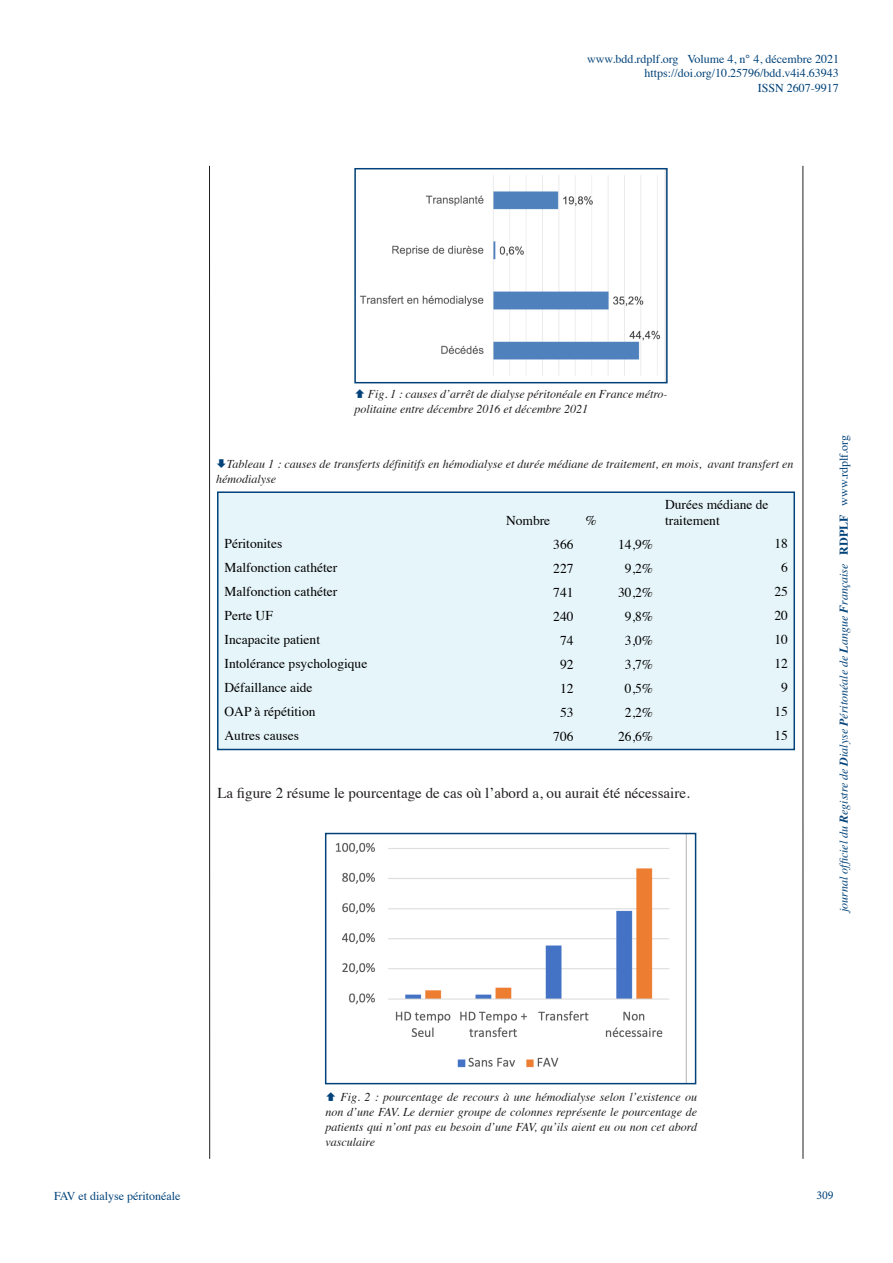
<style>
.page{position:relative;width:893px;height:1263px;background:#fff}
.page>*{position:absolute;margin:0;border:0;box-sizing:border-box;transform-origin:0 0}
.t1{font:15px "Times";color:#231f20}
.t2{font:13.5px/16.2px "Times";color:#000}
.t3{font:italic 12px/15px "Times";color:#231f20}
.t4{font:12px "Times";color:#004279}
.t5{font:italic 12px "Times";color:#004279}
.t6{font:12px "Minion Pro";color:#004279}
.s1{font-weight:700}
.s2{font-weight:700;font-style:normal}
.s3{font-style:normal}
</style>
<div class="page">
<hr style="left:209px;top:166px;width:1px;height:993px;background:#231f20">
<hr style="left:803px;top:166px;width:1px;height:993px;background:#231f20">
<img style="left:359px;top:171px;width:306px;height:209px">
<div style="left:354px;top:168px;width:314px;height:215px;border:2px solid #004279"></div>
<div style="left:218px;top:492px;width:576px;height:257px;background:#e6f5fa"></div>
<div style="left:217px;top:491px;width:578px;height:259px;border:2px solid #004279"></div>
<img style="left:335px;top:836px;width:352px;height:245px">
<div style="left:325px;top:833px;width:371px;height:251px;border:2px solid #004279"></div>
<p class="t4" style="left:587px;top:48px;width:253px">www.bdd.rdplf.org Volume 4, n° 4, décembre 2021</p>
<p class="t4" style="left:644px;top:62px;width:196px">https://doi.org/10.25796/bdd.v4i4.63943</p>
<p class="t4" style="left:758px;top:77px;width:82px">ISSN 2607-9917</p>
<p class="t3" style="left:354px;top:386px;width:315px;text-indent:13px">Fig. 1 : causes d’arrêt de dialyse péritonéale en France métro&shy;politaine entre décembre 2016 et décembre 2021</p>
<p class="t3" style="left:216px;top:456px;width:579px;text-indent:11px">Tableau 1 : causes de transferts définitifs en hémodialyse et durée médiane de traitement, en mois, avant transfert en hémodialyse</p>
<p class="t2" style="left:506px;top:511px;width:46px">Nombre</p>
<p class="t2" style="left:586px;top:511px;width:13px">%</p>
<p class="t2" style="left:665px;top:495px;width:105px">Durées médiane de traitement</p>
<p class="t2" style="left:225px;top:535px;width:59px">Péritonites</p>
<p class="t2" style="left:553px;top:535px;width:22px">366</p>
<p class="t2" style="left:618px;top:535px;width:36px">14,9%</p>
<p class="t2" style="left:774px;top:535px;width:15px">18</p>
<p class="t2" style="left:225px;top:559px;width:114px">Malfonction cathéter</p>
<p class="t2" style="left:553px;top:559px;width:22px">227</p>
<p class="t2" style="left:625px;top:559px;width:30px">9,2%</p>
<p class="t2" style="left:781px;top:559px;width:8px">6</p>
<p class="t2" style="left:225px;top:583px;width:114px">Malfonction cathéter</p>
<p class="t2" style="left:553px;top:583px;width:22px">741</p>
<p class="t2" style="left:618px;top:583px;width:36px">30,2%</p>
<p class="t2" style="left:774px;top:583px;width:15px">25</p>
<p class="t2" style="left:225px;top:607px;width:50px">Perte UF</p>
<p class="t2" style="left:553px;top:607px;width:22px">240</p>
<p class="t2" style="left:625px;top:607px;width:30px">9,8%</p>
<p class="t2" style="left:774px;top:607px;width:15px">20</p>
<p class="t2" style="left:225px;top:631px;width:97px">Incapacite patient</p>
<p class="t2" style="left:560px;top:631px;width:15px">74</p>
<p class="t2" style="left:625px;top:631px;width:30px">3,0%</p>
<p class="t2" style="left:774px;top:631px;width:15px">10</p>
<p class="t2" style="left:225px;top:655px;width:144px">Intolérance psychologique</p>
<p class="t2" style="left:560px;top:655px;width:15px">92</p>
<p class="t2" style="left:625px;top:655px;width:30px">3,7%</p>
<p class="t2" style="left:774px;top:655px;width:15px">12</p>
<p class="t2" style="left:225px;top:679px;width:90px">Défaillance aide</p>
<p class="t2" style="left:560px;top:679px;width:15px">12</p>
<p class="t2" style="left:625px;top:679px;width:30px">0,5%</p>
<p class="t2" style="left:781px;top:679px;width:8px">9</p>
<p class="t2" style="left:225px;top:703px;width:93px">OAP à répétition</p>
<p class="t2" style="left:560px;top:703px;width:15px">53</p>
<p class="t2" style="left:625px;top:703px;width:30px">2,2%</p>
<p class="t2" style="left:774px;top:703px;width:15px">15</p>
<p class="t2" style="left:225px;top:727px;width:76px">Autres causes</p>
<p class="t2" style="left:553px;top:727px;width:22px">706</p>
<p class="t2" style="left:618px;top:727px;width:36px">26,6%</p>
<p class="t2" style="left:774px;top:727px;width:15px">15</p>
<p class="t1" style="left:217px;top:779px;width:474px">La figure 2 résume le pourcentage de cas où l’abord a, ou aurait été nécessaire.</p>
<p class="t5" style="left:833px;top:912px;width:478px;rotate:-90deg">journal officiel du <span class="s1">R</span>egistre de <span class="s1">D</span>ialyse <span class="s1">P</span>éritonéale de <span class="s1">L</span>angue <span class="s1">F</span>rançaise <span class="s2">RDPLF</span> <span class="s3">www.rdplf.org</span></p>
<p class="t4" style="left:54px;top:1184px;width:128px">FAV et dialyse péritonéale</p>
<p class="t3" style="left:326px;top:1089px;width:373px;text-align:justify;text-indent:15px">Fig. 2 : pourcentage de recours à une hémodialyse selon l’existence ou non d’une FAV. Le dernier groupe de colonnes représente le pourcentage de patients qui n’ont pas eu besoin d’une FAV, qu’ils aient eu ou non cet abord vasculaire</p>
<p class="t6" style="left:816px;top:1187px;width:19px">309</p>
</div>
